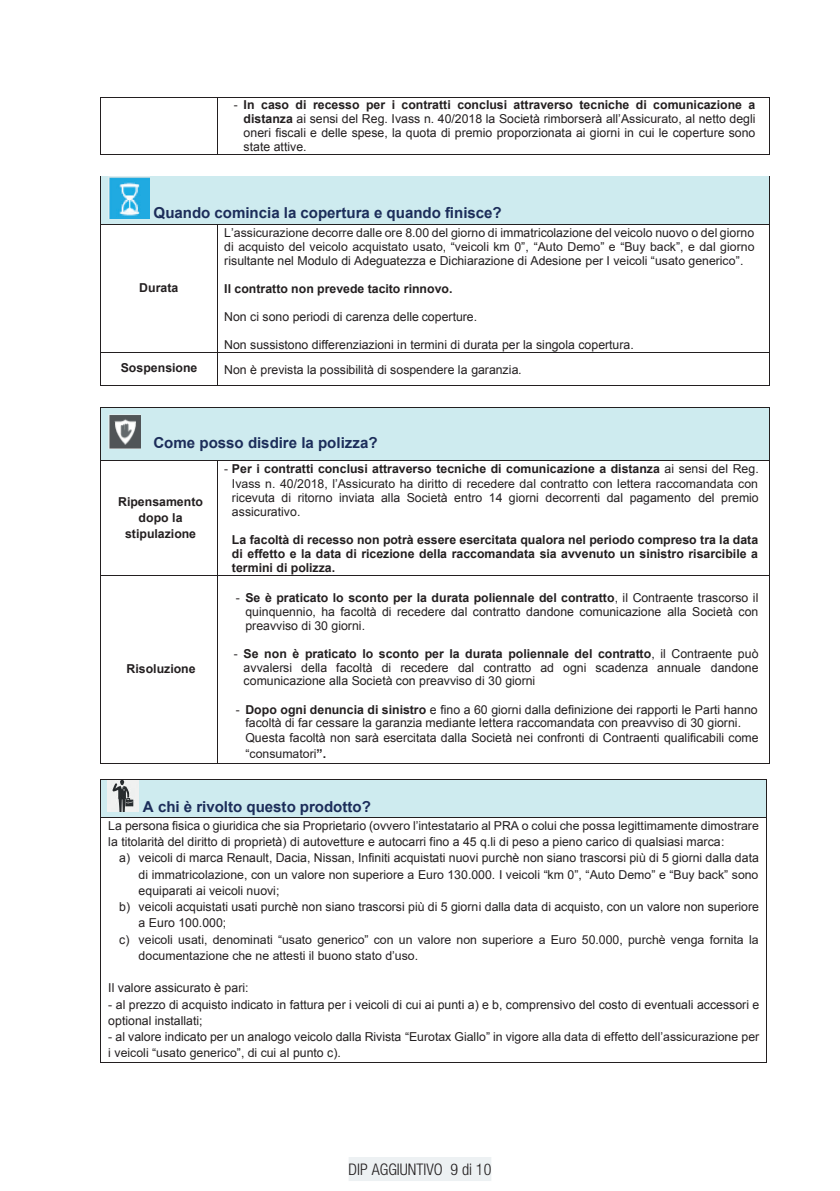
<style>
.page{position:relative;width:840px;height:1191px;background:#fff}
.page>*{position:absolute;margin:0;border:0;box-sizing:border-box;transform-origin:0 0}
.t1{font:300 condensed 16px "Helvetica Neue";color:#231f20}
.t2{font:700 15px "Arial";color:#1c2d5a}
.t3{font:12.2px/14px "Arial";letter-spacing:.005em;color:#231f20;text-align:justify}
.t4{font:700 12.2px/16.2px "Arial";color:#231f20;text-align:center}
.s1{font-weight:700}
.s2{font-style:italic}
</style>
<div class="page">
<div style="left:348px;top:1157px;width:143px;height:24px;background:#edf1f3"></div>
<hr style="left:101px;top:97px;width:115px;height:1px;background:#231f20">
<hr style="left:217px;top:97px;width:551px;height:1px;background:#231f20">
<hr style="left:100px;top:98px;width:1px;height:56px;background:#231f20">
<hr style="left:101px;top:154px;width:115px;height:1px;background:#231f20">
<hr style="left:216px;top:98px;width:1px;height:56px;background:#231f20">
<hr style="left:217px;top:154px;width:551px;height:1px;background:#231f20">
<hr style="left:768px;top:98px;width:1px;height:56px;background:#231f20">
<div style="left:108px;top:176px;width:654px;height:48px;background:#ceebef"></div>
<hr style="left:101px;top:176px;width:667px;height:1px;background:#ceebef">
<hr style="left:100px;top:176px;width:1px;height:48px;background:#231f20">
<hr style="left:768px;top:176px;width:1px;height:48px;background:#231f20">
<hr style="left:101px;top:224px;width:115px;height:1px;background:#231f20">
<hr style="left:217px;top:224px;width:551px;height:1px;background:#231f20">
<hr style="left:100px;top:225px;width:1px;height:127px;background:#231f20">
<hr style="left:216px;top:225px;width:1px;height:127px;background:#231f20">
<hr style="left:768px;top:225px;width:1px;height:127px;background:#231f20">
<hr style="left:101px;top:352px;width:115px;height:1px;background:#231f20">
<hr style="left:217px;top:352px;width:551px;height:1px;background:#231f20">
<hr style="left:100px;top:353px;width:1px;height:32px;background:#231f20">
<hr style="left:101px;top:385px;width:115px;height:1px;background:#231f20">
<hr style="left:216px;top:353px;width:1px;height:32px;background:#231f20">
<hr style="left:217px;top:385px;width:551px;height:1px;background:#231f20">
<hr style="left:768px;top:353px;width:1px;height:32px;background:#231f20">
<div style="left:101px;top:408px;width:667px;height:52px;background:#ceebef"></div>
<hr style="left:101px;top:407px;width:667px;height:1px;background:#231f20">
<hr style="left:100px;top:408px;width:1px;height:52px;background:#231f20">
<hr style="left:768px;top:408px;width:1px;height:52px;background:#231f20">
<hr style="left:101px;top:460px;width:115px;height:1px;background:#231f20">
<hr style="left:217px;top:460px;width:551px;height:1px;background:#231f20">
<hr style="left:100px;top:462px;width:1px;height:113px;background:#231f20">
<hr style="left:216px;top:462px;width:1px;height:113px;background:#231f20">
<hr style="left:768px;top:462px;width:1px;height:113px;background:#231f20">
<hr style="left:101px;top:575px;width:115px;height:1px;background:#231f20">
<hr style="left:217px;top:575px;width:551px;height:1px;background:#231f20">
<hr style="left:100px;top:576px;width:1px;height:186px;background:#231f20">
<hr style="left:101px;top:762px;width:115px;height:1px;background:#231f20">
<hr style="left:216px;top:576px;width:1px;height:186px;background:#231f20">
<hr style="left:217px;top:762px;width:551px;height:1px;background:#231f20">
<hr style="left:768px;top:576px;width:1px;height:186px;background:#231f20">
<div style="left:101px;top:780px;width:665px;height:37px;background:#ceebef"></div>
<hr style="left:101px;top:779px;width:665px;height:1px;background:#231f20">
<hr style="left:100px;top:780px;width:1px;height:37px;background:#231f20">
<hr style="left:766px;top:780px;width:1px;height:37px;background:#231f20">
<hr style="left:101px;top:817px;width:665px;height:1px;background:#231f20">
<hr style="left:100px;top:818px;width:1px;height:244px;background:#231f20">
<hr style="left:101px;top:1062px;width:665px;height:1px;background:#231f20">
<hr style="left:766px;top:818px;width:1px;height:244px;background:#231f20">
<img style="left:108px;top:176px;width:41px;height:42px">
<img style="left:108px;top:415px;width:32px;height:33px">
<img style="left:107px;top:780px;width:32px;height:31px">
<p class="t3" style="left:243px;top:98px;width:513px;text-indent:-10px">- <span class="s1">In caso di recesso per i contratti conclusi attraverso tecniche di comunicazione a distanza</span> ai sensi del Reg. Ivass n. 40/2018 la Società rimborserà all’Assicurato, al netto degli oneri fiscali e delle spese, la quota di premio proporzionata ai giorni in cui le coperture sono state attive.</p>
<p class="t2" style="left:153px;top:203px;width:349px">Quando comincia la copertura e quando finisce?</p>
<p class="t4" style="left:139px;top:280px;width:40px">Durata</p>
<p class="t3" style="left:224px;top:225px;width:531px">L’assicurazione decorre dalle ore 8.00 del giorno di immatricolazione del veicolo nuovo o del giorno di acquisto del veicolo acquistato usato, “veicoli km 0”, “Auto Demo” e “Buy back”, e dal giorno risultante nel Modulo di Adeguatezza e Dichiarazione di Adesione per I veicoli “usato generico”.</p>
<p class="t4" style="left:224px;top:281px;width:230px">Il contratto non prevede tacito rinnovo.</p>
<p class="t3" style="left:224px;top:310px;width:254px">Non ci sono periodi di carenza delle coperture.</p>
<p class="t3" style="left:224px;top:338px;width:411px">Non sussistono differenziazioni in termini di durata per la singola copertura.</p>
<p class="t4" style="left:121px;top:360px;width:78px">Sospensione</p>
<p class="t3" style="left:224px;top:362px;width:299px">Non è prevista la possibilità di sospendere la garanzia<span class="s2">.</span></p>
<p class="t2" style="left:153px;top:433px;width:225px">Come posso disdire la polizza?</p>
<p class="t4" style="left:118px;top:493px;width:86px">Ripensamento dopo la stipulazione</p>
<p class="t4" style="left:126px;top:661px;width:71px">Risoluzione</p>
<p class="t3" style="left:232px;top:462px;width:528px;text-indent:-8px">- <span class="s1">Per i contratti conclusi attraverso tecniche di comunicazione a distanza</span> ai sensi del Reg.<br>Ivass n. 40/2018, l’Assicurato ha diritto di recedere dal contratto con lettera raccomandata con ricevuta di ritorno inviata alla Società entro 14 giorni decorrenti dal pagamento del premio assicurativo.</p>
<p class="t4" style="left:232px;top:533px;width:527px;line-height:14px;text-align:justify">La facoltà di recesso non potrà essere esercitata qualora nel periodo compreso tra la data di effetto e la data di ricezione della raccomandata sia avvenuto un sinistro risarcibile a termini di polizza.</p>
<p class="t3" style="left:245px;top:590px;width:514px;text-indent:-10px">- <span class="s1">Se è praticato lo sconto per la durata poliennale del contratto</span>, il Contraente trascorso il quinquennio, ha facoltà di recedere dal contratto dandone comunicazione alla Società con preavviso di 30 giorni.</p>
<p class="t3" style="left:243px;top:646px;width:516px;text-indent:-10px">- <span class="s1">Se non è praticato lo sconto per la durata poliennale del contratto</span>, il Contraente può avvalersi della facoltà di recedere dal contratto ad ogni scadenza annuale dandone comunicazione alla Società con preavviso di 30 giorni</p>
<p class="t3" style="left:245px;top:702px;width:514px;text-align:left;text-indent:-10px">- <span class="s1">Dopo ogni denuncia di sinistro</span> e fino a 60 giorni dalla definizione dei rapporti le Parti hanno facoltà di far cessare la garanzia mediante lettera raccomandata con preavviso di 30 giorni.<br>Questa facoltà non sarà esercitata dalla Società nei confronti di Contraenti qualificabili come</p>
<p class="t3" style="left:245px;top:746px;width:82px">“consumatori<span class="s1">”.</span></p>
<p class="t2" style="left:143px;top:796px;width:229px">A chi è rivolto questo prodotto?</p>
<p class="t3" style="left:108px;top:817px;width:651px;line-height:16.2px">La persona fisica o giuridica che sia Proprietario (ovvero l’intestatario al PRA o colui che possa legittimamente dimostrare la titolarità del diritto di proprietà) di autovetture e autocarri fino a 45 q.li di peso a pieno carico di qualsiasi marca:</p>
<p class="t3" style="left:119px;top:851px;width:640px">a) veicoli di marca Renault, Dacia, Nissan, Infiniti acquistati nuovi purchè non siano trascorsi più di 5 giorni dalla data</p>
<p class="t3" style="left:138px;top:867px;width:621px">di immatricolazione, con un valore non superiore a Euro 130.000. I veicoli “km 0”, “Auto Demo” e “Buy back” sono</p>
<p class="t3" style="left:138px;top:883px;width:142px">equiparati ai veicoli nuovi;</p>
<p class="t3" style="left:119px;top:900px;width:641px">b) veicoli acquistati usati purchè non siano trascorsi più di 5 giorni dalla data di acquisto, con un valore non superiore</p>
<p class="t3" style="left:138px;top:916px;width:89px">a Euro 100.000;</p>
<p class="t3" style="left:119px;top:932px;width:640px">c) veicoli usati, denominati “usato generico” con un valore non superiore a Euro 50.000, purchè venga fornita la</p>
<p class="t3" style="left:139px;top:948px;width:281px">documentazione che ne attesti il buono stato d’uso.</p>
<p class="t3" style="left:108px;top:981px;width:142px">Il valore assicurato è pari:</p>
<p class="t3" style="left:108px;top:996px;width:652px;line-height:16.2px">- al prezzo di acquisto indicato in fattura per i veicoli di cui ai punti a) e b, comprensivo del costo di eventuali accessori e optional installati;</p>
<p class="t3" style="left:108px;top:1029px;width:652px;line-height:16.2px">- al valore indicato per un analogo veicolo dalla Rivista “Eurotax Giallo” in vigore alla data di effetto dell’assicurazione per i veicoli “usato generico”, di cui al punto c).</p>
<h1 class="t1" style="left:348px;top:1160px;width:144px">DIP AGGIUNTIVO 9 di 10</h1>
</div>
